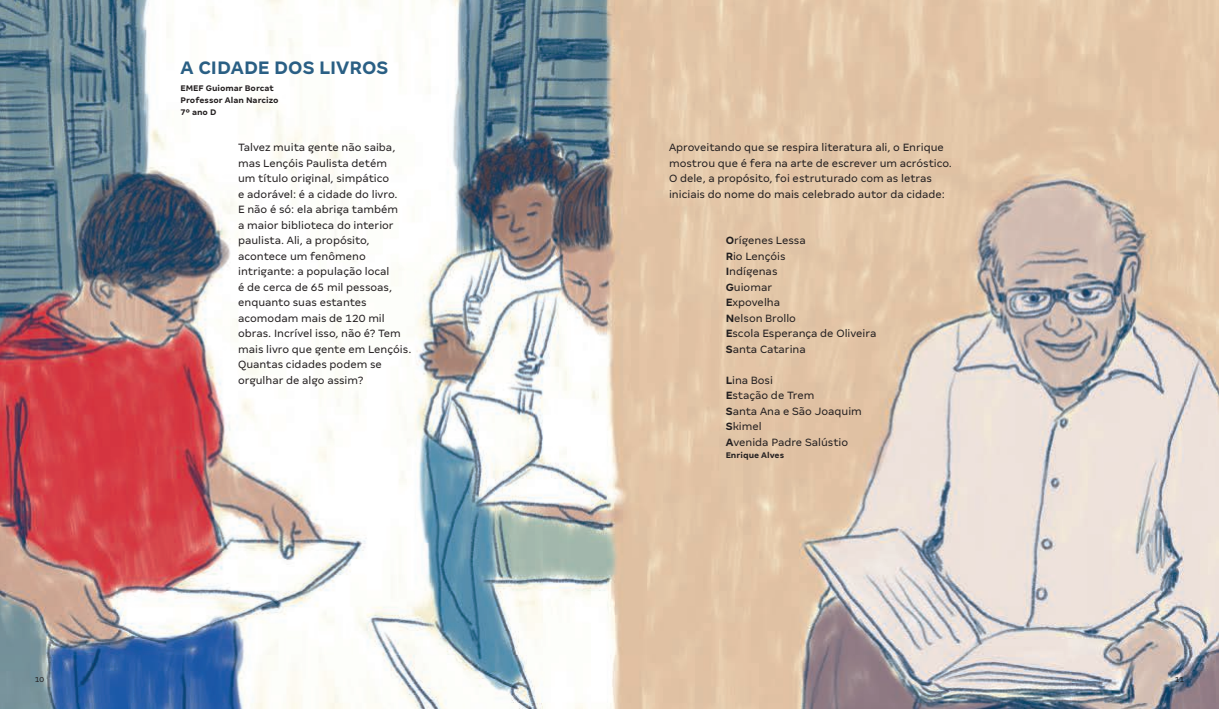
<style>
.page{position:relative;width:1219px;height:709px;background:#fff}
.page>*{position:absolute;margin:0;border:0;box-sizing:border-box;transform-origin:0 0}
.t1{font:700 20px "Margem";color:#2a5f84}
.t2{font:11.7px/15.5px "Margem";color:#231f20}
.t3{font:700 9px/12px "Margem";color:#231f20}
.t4{font:8px "Margem";color:#231f20}
.s1{font-weight:700}
</style>
<div class="page">
<img style="left:0;top:0;width:1219px;height:709px">
<h1 class="t1" style="left:181px;top:55px;width:209px">A CIDADE DOS LIVROS</h1>
<p class="t3" style="left:181px;top:82px;width:99px">EMEF Guiomar Borcat<br>Professor Alan Narcizo<br>7º ano D</p>
<p class="t2" style="left:238px;top:139px;width:175px">Talvez muita gente não saiba, mas Lençóis Paulista detém<br>um título original, simpático<br>e adorável: é a cidade do livro.<br>E não é só: ela abriga também<br>a maior biblioteca do interior paulista. Ali, a propósito, acontece um fenômeno intrigante: a população local<br>é de cerca de 65 mil pessoas, enquanto suas estantes acomodam mais de 120 mil obras. Incrível isso, não é? Tem mais livro que gente em Lençóis.<br>Quantas cidades podem se orgulhar de algo assim?</p>
<p class="t2" style="left:669px;top:139px;width:285px">Aproveitando que se respira literatura ali, o Enrique mostrou que é fera na arte de escrever um acróstico.<br>O dele, a propósito, foi estruturado com as letras iniciais do nome do mais celebrado autor da cidade:</p>
<p class="t2" style="left:726px;top:232px;width:152px"><span class="s1">O</span>rígenes Lessa<br><span class="s1">R</span>io Lençóis<br><span class="s1">I</span>ndígenas<br><span class="s1">G</span>uiomar<br><span class="s1">E</span>xpovelha<br><span class="s1">N</span>elson Brollo<br><span class="s1">E</span>scola Esperança de Oliveira<br><span class="s1">S</span>anta Catarina</p>
<p class="t2" style="left:726px;top:372px;width:138px"><span class="s1">L</span>ina Bosi<br><span class="s1">E</span>stação de Trem<br><span class="s1">S</span>anta Ana e São Joaquim<br><span class="s1">S</span>kimel<br><span class="s1">A</span>venida Padre Salústio</p>
<p class="t3" style="left:726px;top:449px;width:60px">Enrique Alves</p>
<p class="t4" style="left:35px;top:675px;width:11px">10</p>
<p class="t4" style="left:1175px;top:675px;width:11px">11</p>
</div>
